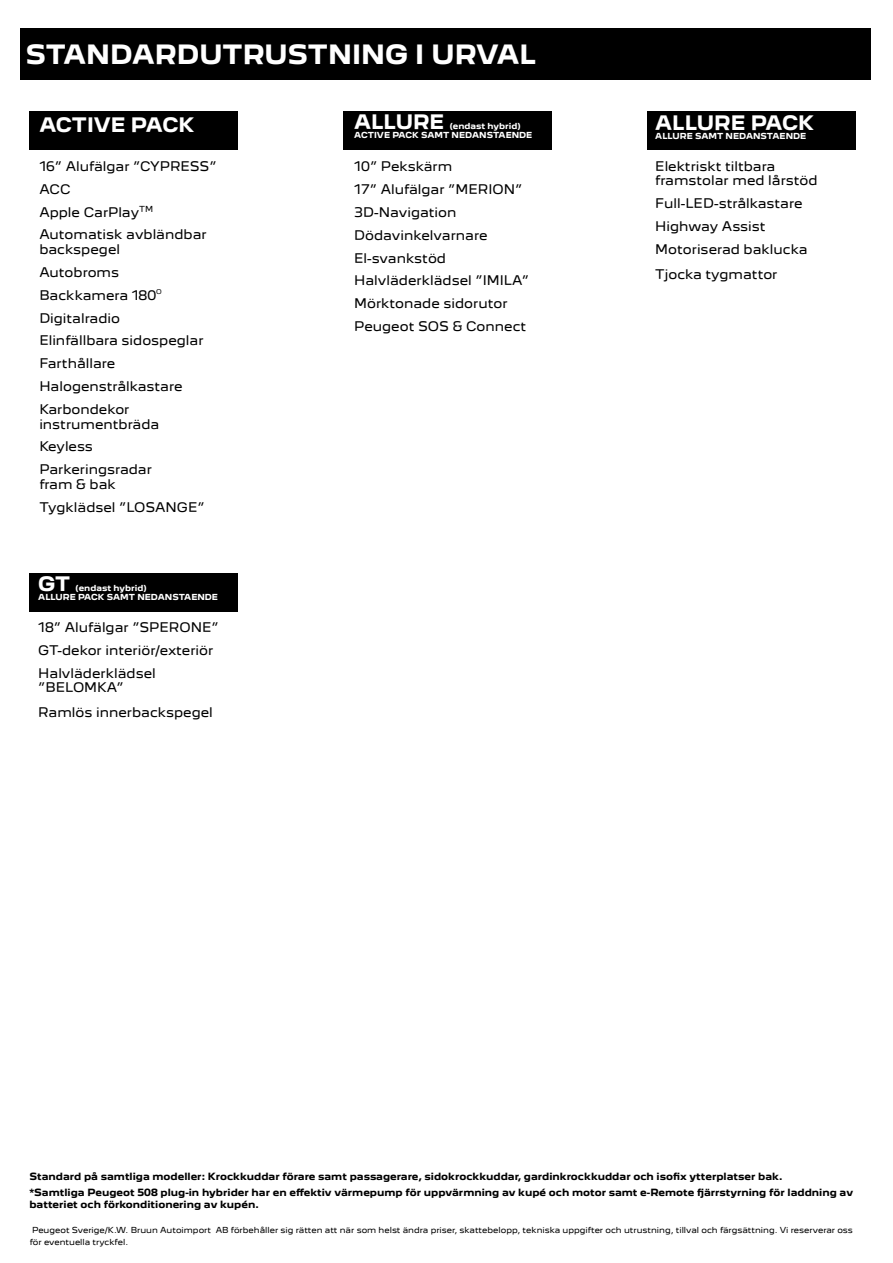
<style>
.page{position:relative;width:893px;height:1263px;background:#fff}
.page>*{position:absolute;margin:0;border:0;box-sizing:border-box;transform-origin:0 0}
.t1{font:700 24px "Peugeot New";color:#fff}
.t2{font:700 18px "Peugeot New";color:#fff}
.t3{font:12px/23px "Peugeot New";color:#000}
.t4{font:700 9px/16.2px "Peugeot New";color:#000}
.t5{font:7.5px/12px "Peugeot New";color:#000}
.t6{font:700 7.5px/9px "Peugeot New";color:#fff}
.t7{font:6px "Peugeot New";color:#000}
</style>
<div class="page">
<div style="left:20px;top:29px;width:851px;height:51px;background:#000"></div>
<div style="left:30px;top:112px;width:208px;height:38px;background:#000"></div>
<div style="left:30px;top:573px;width:208px;height:38px;background:#000"></div>
<div style="left:647px;top:112px;width:209px;height:38px;background:#000"></div>
<div style="left:344px;top:111px;width:208px;height:39px;background:#000"></div>
<h1 class="t1" style="left:26px;top:38px;width:512px">STANDARDUTRUSTNING I URVAL</h1>
<h2 class="t2" style="left:39px;top:112px;width:157px">ACTIVE PACK</h2>
<p class="t3" style="left:39px;top:154px;width:179px">16” Alufälgar ”CYPRESS”<br>ACC<br>Apple CarPlay<sup>TM<br></sup>Automatisk avbländbar</p>
<p class="t3" style="left:39px;top:238px;width:118px">backspegel<br>Autobroms<br>Backkamera 180</p>
<p class="t7" style="left:156px;top:287px;width:7px">O</p>
<p class="t3" style="left:39px;top:306px;width:166px">Digitalradio<br>Elinfällbara sidospeglar<br>Farthållare<br>Halogenstrålkastare<br>Karbondekor</p>
<p class="t3" style="left:39px;top:412px;width:122px">instrumentbräda<br>Keyless<br>Parkeringsradar</p>
<p class="t3" style="left:39px;top:472px;width:167px">fram &amp; bak<br>Tygklädsel ”LOSANGE”</p>
<h2 class="t2" style="left:38px;top:572px;width:33px">GT</h2>
<p class="t6" style="left:38px;top:583px;width:181px;text-indent:37px">(endast hybrid)<br>ALLURE PACK SAMT NEDANSTÅENDE</p>
<p class="t3" style="left:38px;top:616px;width:182px">18” Alufälgar ”SPERONE”<br>GT-dekor interiör/exteriör<br>Halvläderklädsel</p>
<p class="t3" style="left:38px;top:675px;width:176px;line-height:24.8px">”BELOMKA”<br>Ramlös innerbackspegel</p>
<h2 class="t2" style="left:354px;top:110px;width:92px">ALLURE</h2>
<p class="t6" style="left:354px;top:122px;width:180px;text-indent:95px">(endast hybrid)<br>ACTIVE PACK SAMT NEDANSTÅENDE</p>
<p class="t3" style="left:354px;top:155px;width:176px">10” Pekskärm<br>17” Alufälgar ”MERION”<br>3D-Navigation<br>Dödavinkelvarnare<br>El-svankstöd<br>Halvläderklädsel ”IMILA”<br>Mörktonade sidorutor<br>Peugeot SOS &amp; Connect</p>
<h2 class="t2" style="left:655px;top:111px;width:161px">ALLURE PACK</h2>
<p class="t6" style="left:655px;top:131px;width:153px">ALLURE SAMT NEDANSTÅENDE</p>
<p class="t3" style="left:655px;top:159px;width:164px;line-height:14.4px">Elektriskt tiltbara framstolar med lårstöd</p>
<p class="t3" style="left:655px;top:192px;width:154px">Full-LED-strålkastare<br>Highway Assist<br>Motoriserad baklucka</p>
<p class="t3" style="left:655px;top:262px;width:124px">Tjocka tygmattor</p>
<p class="t4" style="left:29px;top:1168px;width:825px">Standard på samtliga modeller: Krockkuddar förare samt passagerare, sidokrockkuddar, gardinkrockkuddar och isofix ytterplatser bak.<br>*Samtliga Peugeot 508 plug-in hybrider har en effektiv värmepump för uppvärmning av kupé och motor samt e-Remote fjärrstyrning för laddning av</p>
<p class="t4" style="left:29px;top:1196px;width:231px">batteriet och förkonditionering av kupén.</p>
<p class="t5" style="left:30px;top:1224px;width:825px;text-indent:2px">Peugeot Sverige/K.W. Bruun Autoimport AB förbehåller sig rätten att när som helst ändra priser, skattebelopp, tekniska uppgifter och utrustning, tillval och färgsättning. Vi reserverar oss för eventuella tryckfel.</p>
</div>
